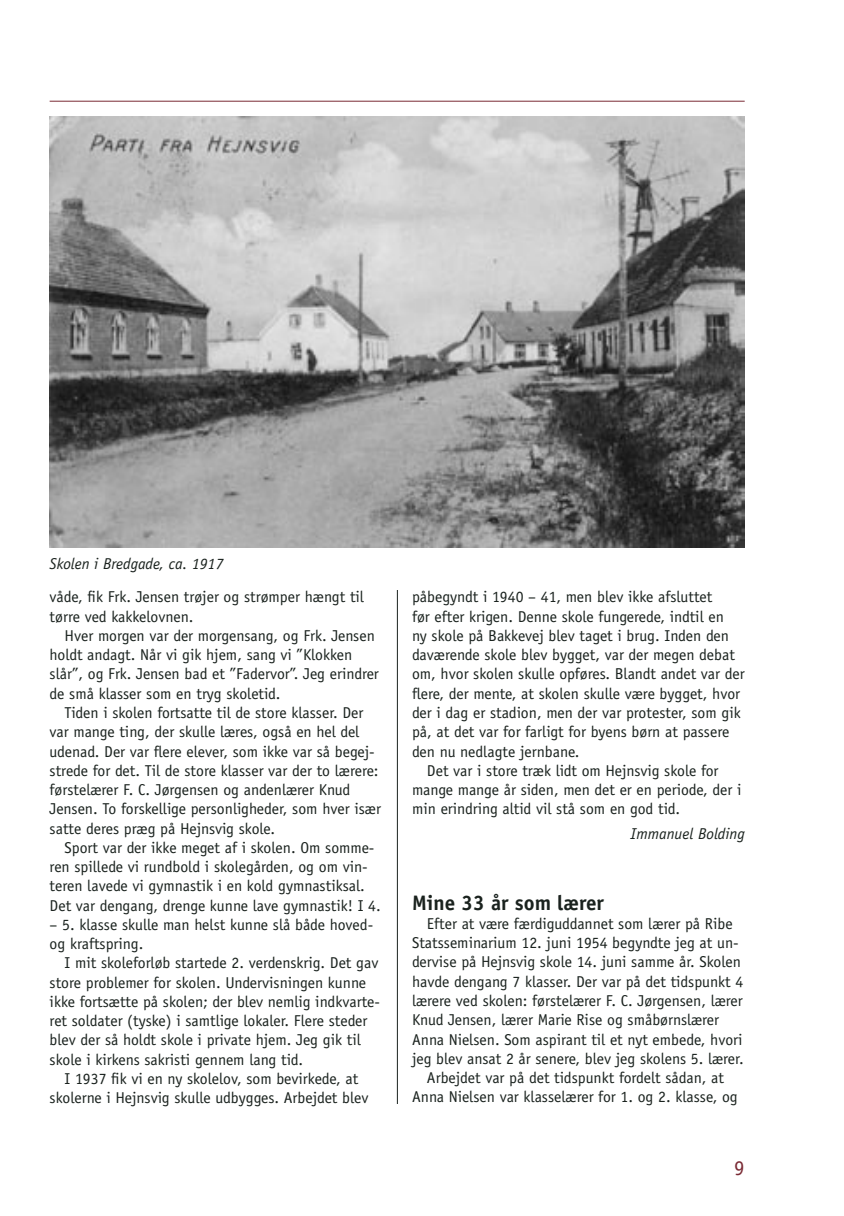
<style>
.page{position:relative;width:844px;height:1216px;background:#fff}
.page>*{position:absolute;margin:0;border:0;box-sizing:border-box;transform-origin:0 0}
.korttitler{font:700 21px "Officina Sans";color:#1a221e}
.Brødtekst{font:21px "Officina Sans";color:#7a2a34}
.brødtekst{font:15.75px/19.2px "Officina Sans";color:#1a221e}
.Brødtekst-2{font:15.75px/19.2px "Officina Sans";color:#1a221e}
.Billedtekst{font:italic 15.75px "Officina Sans";color:#1a221e}
.brødtekst-2{font:italic 15.75px "Officina Sans";color:#1a221e}
</style>
<div class="page">
<hr style="left:397px;top:117px;width:1px;height:1012px;background:#1a221e">
<hr style="left:50px;top:101px;width:694px;height:1px;background:#7a2a34">
<img style="left:50px;top:117px;width:694px;height:430px">
<div style="left:344px;top:1104px;width:95px;height:53px;background:#fff"></div>
<p class="Billedtekst" style="left:50px;top:554px;width:175px">Skolen i Bredgade, ca. 1917</p>
<p class="Brødtekst-2" style="left:50px;top:587px;width:316px">våde, fik Frk. Jensen trøjer og strømper hængt til tørre ved kakkelovnen.</p>
<p class="brødtekst" style="left:50px;top:626px;width:331px;text-indent:15px">Hver morgen var der morgensang, og Frk. Jensen holdt andagt. Når vi gik hjem, sang vi ”Klokken slår”, og Frk. Jensen bad et ”Fadervor”. Jeg erindrer de små klasser som en tryg skoletid.</p>
<p class="brødtekst" style="left:50px;top:703px;width:333px;text-indent:15px">Tiden i skolen fortsatte til de store klasser. Der var mange ting, der skulle læres, også en hel del udenad. Der var flere elever, som ikke var så begej&shy;strede for det. Til de store klasser var der to lærere: førstelærer F. C. Jørgensen og andenlærer Knud Jensen. To forskellige personligheder, som hver især satte deres præg på Hejnsvig skole.</p>
<p class="brødtekst" style="left:50px;top:837px;width:332px;text-indent:15px">Sport var der ikke meget af i skolen. Om somme&shy;ren spillede vi rundbold i skolegården, og om vin&shy;teren lavede vi gymnastik i en kold gymnastiksal.<br>Det var dengang, drenge kunne lave gymnastik! I 4.</p>
<p class="brødtekst" style="left:50px;top:914px;width:325px">– 5. klasse skulle man helst kunne slå både hoved&shy;og kraftspring.</p>
<p class="brødtekst" style="left:50px;top:953px;width:332px;text-indent:15px">I mit skoleforløb startede 2. verdenskrig. Det gav store problemer for skolen. Undervisningen kunne ikke fortsætte på skolen; der blev nemlig indkvarte&shy;ret soldater (tyske) i samtlige lokaler. Flere steder blev der så holdt skole i private hjem. Jeg gik til skole i kirkens sakristi gennem lang tid.</p>
<p class="brødtekst" style="left:50px;top:1068px;width:320px;text-align:center">I 1937 fik vi en ny skolelov, som bevirkede, at skolerne i Hejnsvig skulle udbygges. Arbejdet blev</p>
<p class="brødtekst" style="left:412px;top:587px;width:334px">påbegyndt i 1940 – 41, men blev ikke afsluttet<br>før efter krigen. Denne skole fungerede, indtil en<br>ny skole på Bakkevej blev taget i brug. Inden den daværende skole blev bygget, var der megen debat om, hvor skolen skulle opføres. Blandt andet var der flere, der mente, at skolen skulle være bygget, hvor der i dag er stadion, men der var protester, som gik på, at det var for farligt for byens børn at passere den nu nedlagte jernbane.</p>
<p class="brødtekst" style="left:412px;top:760px;width:331px;text-indent:15px">Det var i store træk lidt om Hejnsvig skole for mange mange år siden, men det er en periode, der i min erindring altid vil stå som en god tid.</p>
<p class="brødtekst-2" style="left:630px;top:824px;width:115px">Immanuel Bolding</p>
<p class="korttitler" style="left:412px;top:889px;width:193px">Mine 33 år som lærer</p>
<p class="brødtekst" style="left:412px;top:914px;width:333px;text-indent:15px">Efter at være færdiguddannet som lærer på Ribe Statsseminarium 12. juni 1954 begyndte jeg at un&shy;dervise på Hejnsvig skole 14. juni samme år. Skolen havde dengang 7 klasser. Der var på det tidspunkt 4 lærere ved skolen: førstelærer F. C. Jørgensen, lærer Knud Jensen, lærer Marie Rise og småbørnslærer Anna Nielsen. Som aspirant til et nyt embede, hvori jeg blev ansat 2 år senere, blev jeg skolens 5. lærer.</p>
<p class="brødtekst" style="left:412px;top:1068px;width:327px;text-align:center">Arbejdet var på det tidspunkt fordelt sådan, at<br>Anna Nielsen var klasselærer for 1. og 2. klasse, og</p>
<p class="Brødtekst" style="left:734px;top:1155px;width:12px">9</p>
</div>
